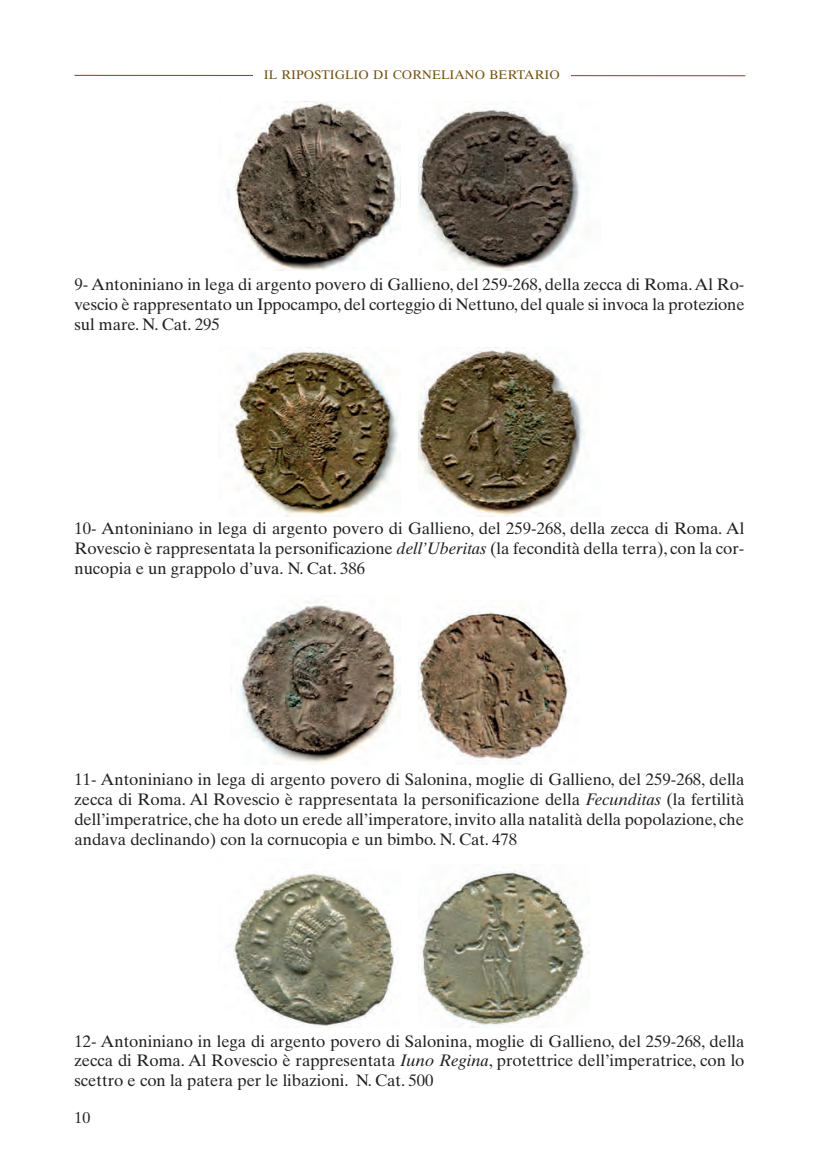
<style>
.page{position:relative;width:819px;height:1166px;background:#fff}
.page>*{position:absolute;margin:0;border:0;box-sizing:border-box;transform-origin:0 0}
.t1{font:16.62px/19.9px "Times Ten";color:#231f20;text-align:justify}
.t2{font:15.75px "Times Ten";color:#231f20}
.t3{font:12.42px "Times Ten";letter-spacing:.005em;color:#704f09}
.s1{font-style:italic}
</style>
<div class="page">
<hr style="left:74px;top:75px;width:671px;height:1px;background:#704f09">
<div style="left:253px;top:67px;width:317px;height:21px;background:#fff"></div>
<img style="left:228px;top:101px;width:172px;height:169px">
<img style="left:419px;top:107px;width:161px;height:163px">
<img style="left:230px;top:347px;width:168px;height:169px">
<img style="left:419px;top:348px;width:166px;height:168px">
<img style="left:230px;top:601px;width:170px;height:163px">
<img style="left:419px;top:610px;width:151px;height:155px">
<img style="left:228px;top:873px;width:168px;height:154px">
<img style="left:421px;top:870px;width:168px;height:157px">
<p class="t3" style="left:264px;top:70px;width:297px">IL RIPOSTIGLIO DI CORNELIANO BERTARIO</p>
<p class="t1" style="left:74px;top:276px;width:671px">9- Antoniniano in lega di argento povero di Gallieno, del 259-268, della zecca di Roma. Al Ro&shy;vescio è rappresentato un Ippocampo, del corteggio di Nettuno, del quale si invoca la protezione sul mare. N. Cat. 295</p>
<p class="t1" style="left:74px;top:520px;width:671px">10- Antoniniano in lega di argento povero di Gallieno, del 259-268, della zecca di Roma. Al Rovescio è rappresentata la personificazione <span class="s1">dell’Uberitas</span> (la fecondità della terra), con la cor&shy;nucopia e un grappolo d’uva. N. Cat. 386</p>
<p class="t1" style="left:74px;top:771px;width:671px">11- Antoniniano in lega di argento povero di Salonina, moglie di Gallieno, del 259-268, della zecca di Roma. Al Rovescio è rappresentata la personificazione della <span class="s1">Fecunditas</span> (la fertilità dell’imperatrice, che ha doto un erede all’imperatore, invito alla natalità della popolazione, che andava declinando) con la cornucopia e un bimbo. N. Cat. 478</p>
<p class="t1" style="left:74px;top:1032px;width:671px">12- Antoniniano in lega di argento povero di Salonina, moglie di Gallieno, del 259-268, della zecca di Roma. Al Rovescio è rappresentata <span class="s1">Iuno Regina</span>, protettrice dell’imperatrice, con lo scettro e con la patera per le libazioni. N. Cat. 500</p>
<p class="t2" style="left:74px;top:1111px;width:17px">10</p>
</div>
